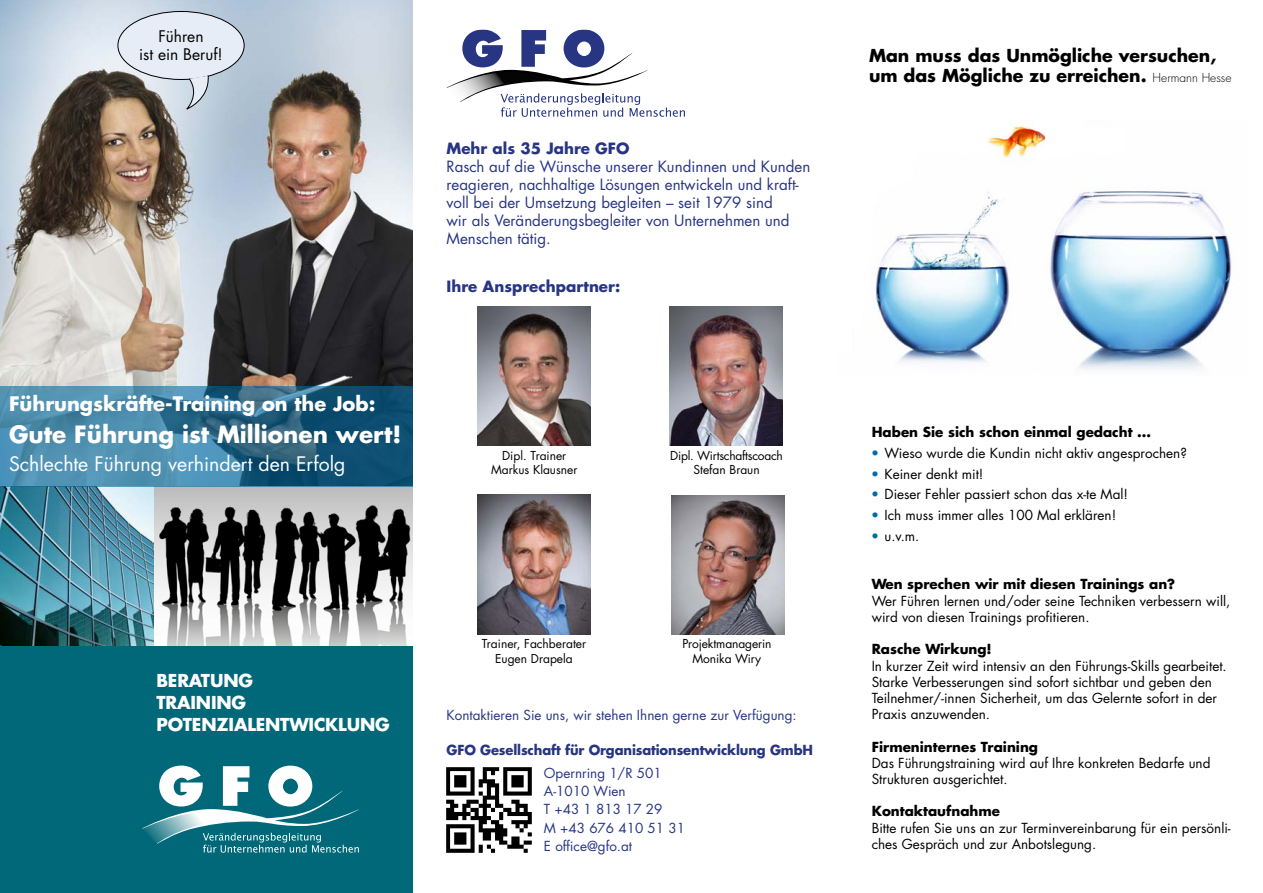
<style>
.page{position:relative;width:1263px;height:893px;background:#fff}
.page>*{position:absolute;margin:0;border:0;box-sizing:border-box;transform-origin:0 0}
.t1{font:700 23.1px "Futura";color:#fff}
.t2{font:19.5px "Futura";color:#fff}
.t3{font:700 19.5px "Futura";color:#fff}
.t4{font:700 17.4px/20.9px "Futura";color:#000}
.t5{font:700 17.4px/22.2px "Futura";letter-spacing:-.01em;color:#fff}
.t6{font:15.6px/18.8px "Futura";color:#000;text-align:center}
.t7{font:15.15px/18.1px "Futura";color:#283583}
.t8{font:700 15.15px "Futura";color:#283583}
.t9{font:13.5px/16.2px "Futura";color:#000}
.t10{font:700 13.5px "Futura";color:#000}
.t11{font:13.5px/18.5px "Futura";color:#283583}
.t12{font:700 13.5px "Futura";letter-spacing:-.01em;color:#283583}
.t13{font:12px/14.4px "Futura";color:#000;text-align:center}
.t14{font:12px/14.4px "Futura";letter-spacing:-.02em;color:#000;text-align:center}
.s1{font-weight:300;font-size:12px}
.s2{color:#006ca5}
</style>
<div class="page">
<img style="left:0;top:0;width:412px;height:386px">
<img style="left:0;top:486px;width:412px;height:160px">
<svg style="left:0;top:386px;width:412px;height:100px;background:#357495"></svg>
<div style="left:118px;top:11px;width:126px;height:68px;background:#e7edf6;border-radius:50%"></div>
<img style="left:446px;top:767px;width:85px;height:85px">
<img style="left:672px;top:496px;width:113px;height:139px">
<img style="left:478px;top:495px;width:113px;height:139px">
<img style="left:478px;top:307px;width:113px;height:139px">
<img style="left:670px;top:307px;width:113px;height:139px">
<svg style="left:446px;top:29px;width:239px;height:88px"></svg>
<img style="left:875px;top:126px;width:357px;height:244px">
<svg style="left:186px;top:75px;width:24px;height:35px"></svg>
<div style="left:0;top:646px;width:412px;height:247px;background:#006878"></div>
<svg style="left:142px;top:766px;width:217px;height:87px"></svg>
<p class="t6" style="left:139px;top:26px;width:85px">Führen<br>ist ein Beruf!</p>
<h2 class="t3" style="left:9px;top:390px;width:368px">Führungskräfte-Training on the Job:</h2>
<h1 class="t1" style="left:9px;top:418px;width:394px">Gute Führung ist Millionen wert!</h1>
<h2 class="t2" style="left:9px;top:450px;width:338px">Schlechte Führung verhindert den Erfolg</h2>
<p class="t8" style="left:446px;top:138px;width:185px">Mehr als 35 Jahre GFO</p>
<p class="t7" style="left:446px;top:157px;width:365px">Rasch auf die Wünsche unserer Kundinnen und Kunden reagieren, nachhaltige Lösungen entwickeln und kraft&shy;voll bei der Umsetzung begleiten – seit 1979 sind<br>wir als Veränderungsbegleiter von Unternehmen und Menschen tätig.</p>
<p class="t8" style="left:446px;top:276px;width:175px">Ihre Ansprechpartner:</p>
<p class="t13" style="left:491px;top:448px;width:88px">Dipl. Trainer<br>Markus Klausner</p>
<p class="t14" style="left:670px;top:448px;width:114px">Dipl. Wirtschaftscoach<br>Stefan Braun</p>
<p class="t5" style="left:156px;top:669px;width:136px;text-indent:67px">ng<br>Training<br>Potenzialentwi</p>
<p class="t5" style="left:156px;top:669px;width:33px">Beratu</p>
<p class="t5" style="left:314px;top:713px;width:74px">cklung</p>
<p class="t13" style="left:482px;top:637px;width:106px">Trainer, Fachberater<br>Eugen Drapela</p>
<p class="t13" style="left:682px;top:637px;width:90px">Projektmanagerin<br>Monika Wiry</p>
<p class="t11" style="left:446px;top:706px;width:352px">Kontaktieren Sie uns, wir stehen Ihnen gerne zur Verfügung:</p>
<p class="t12" style="left:446px;top:740px;width:368px">GFO Gesellschaft für Organisationsentwicklung GmbH</p>
<p class="t11" style="left:544px;top:763px;width:142px">Opernring 1/R 501<br>A-1010 Wien<br>T +43 1 813 17 29<br>M +43 676 410 51 31<br>E office@gfo.at</p>
<p class="t4" style="left:869px;top:44px;width:364px">Man muss das Unmögliche versuchen, um das Mögliche zu erreichen. <span class="s1">Hermann Hesse</span></p>
<p class="t10" style="left:872px;top:423px;width:281px">Haben Sie sich schon einmal gedacht ...</p>
<p class="t9" style="left:871px;top:445px;width:317px"><span class="s2">•</span> Wieso wurde die Kundin nicht aktiv angesprochen?</p>
<p class="t9" style="left:871px;top:465px;width:114px"><span class="s2">•</span> Keiner denkt mit!</p>
<p class="t9" style="left:871px;top:486px;width:259px"><span class="s2">•</span> Dieser Fehler passiert schon das x-te Mal!</p>
<p class="t9" style="left:871px;top:507px;width:247px"><span class="s2">•</span> Ich muss immer alles 100 Mal erklären!</p>
<p class="t9" style="left:871px;top:528px;width:50px"><span class="s2">•</span> u.v.m.</p>
<p class="t10" style="left:872px;top:575px;width:305px">Wen sprechen wir mit diesen Trainings an?</p>
<p class="t9" style="left:872px;top:592px;width:360px">Wer Führen lernen und/oder seine Techniken verbessern will, wird von diesen Trainings profitieren.</p>
<p class="t10" style="left:872px;top:640px;width:122px">Rasche Wirkung!</p>
<p class="t9" style="left:872px;top:657px;width:356px">In kurzer Zeit wird intensiv an den Führungs-Skills gearbeitet.<br>Starke Verbesserungen sind sofort sichtbar und geben den Teilnehmer/-innen Sicherheit, um das Gelernte sofort in der Praxis anzuwenden.</p>
<p class="t10" style="left:872px;top:737px;width:168px">Firmeninternes Training</p>
<p class="t9" style="left:872px;top:754px;width:340px">Das Führungstraining wird auf Ihre konkreten Bedarfe und<br>Strukturen ausgerichtet.</p>
<p class="t10" style="left:872px;top:802px;width:130px">Kontaktaufnahme</p>
<p class="t9" style="left:872px;top:819px;width:360px">Bitte rufen Sie uns an zur Terminvereinbarung für ein persönli&shy;ches Gespräch und zur Anbotslegung.</p>
</div>
